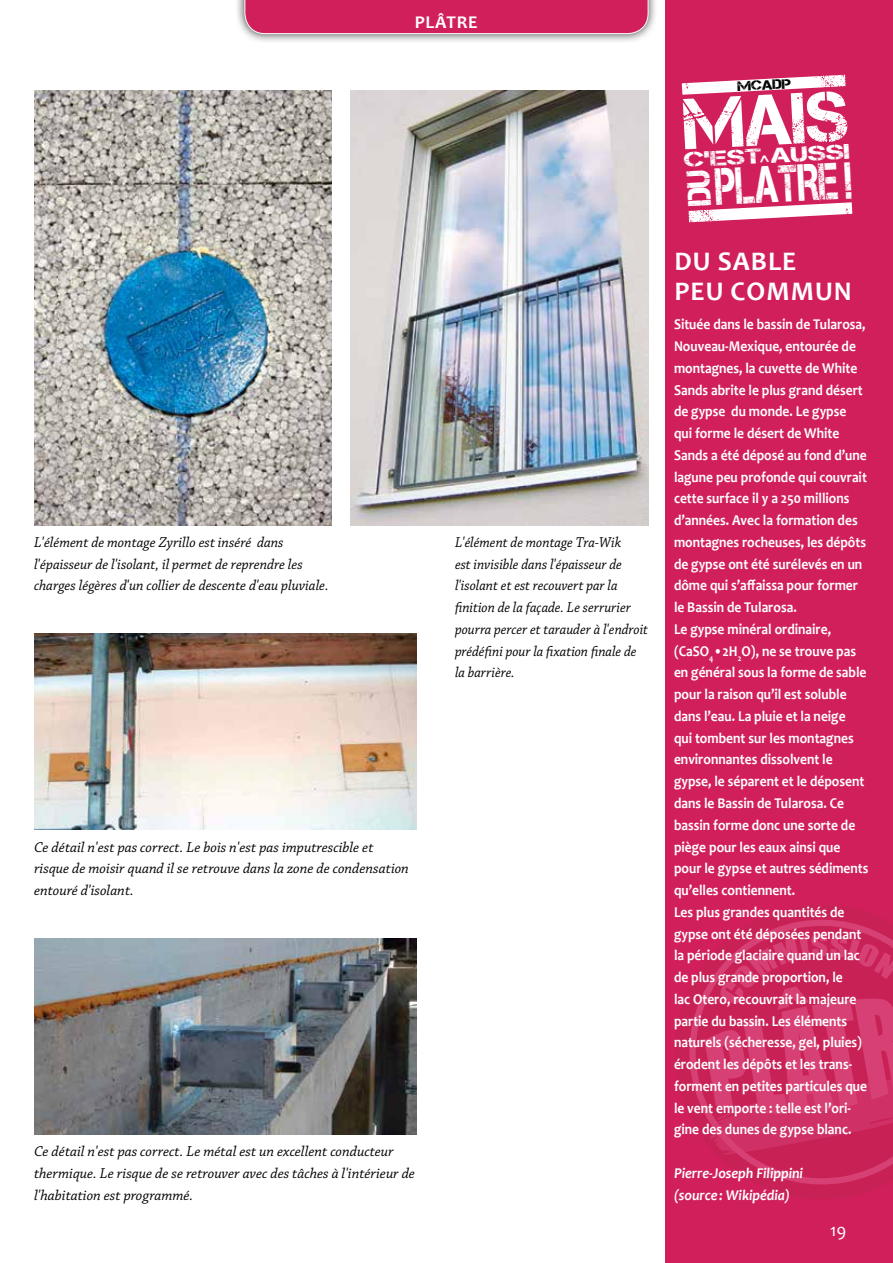
<style>
.page{position:relative;width:893px;height:1263px;background:#fff}
.page>*{position:absolute;margin:0;border:0;box-sizing:border-box;transform-origin:0 0}
.t1{font:72px "Captureit";color:#fff}
.t2{font:52.05px "Captureit";color:#fff;scale:.68 1}
.t3{font:700 27px/30px "Candara";letter-spacing:.04em;color:#fff}
.t4{font:21.15px "Captureit";color:#fff;scale:1.44 1}
.t5{font:700 18px "Candara";letter-spacing:.04em;color:#fff}
.t6{font:18px "Candara";color:#fff}
.t7{font:700 15px/21.8px "Candara";color:#fff;scale:.9 1}
.t8{font:italic 15px/21.8px "Chaparral Pro";color:#000}
.t9{font:italic 15px/21.8px "Chaparral Pro";color:#000;scale:.94 1}
.t10{font:italic 700 15px/21.8px "Candara";color:#fff;scale:.94 1}
.t11{font:13.5px "Captureit";color:#000;scale:1.2 1}
</style>
<div class="page">
<div style="left:665px;top:0;width:228px;height:1263px;background:#d11f5c"></div>
<div style="left:235px;top:0;width:423px;height:44px;background:#000;opacity:.75"></div>
<div style="left:244px;top:0;width:405px;height:34px;background:#d11f5c"></div>
<svg style="left:689px;top:919px;width:204px;height:266px;fill:#c82156"></svg>
<svg style="left:704px;top:934px;width:189px;height:220px"></svg>
<svg style="left:682px;top:75px;width:164px;height:20px"></svg>
<img style="left:34px;top:634px;width:383px;height:196px">
<img style="left:34px;top:938px;width:383px;height:196px">
<img style="left:34px;top:90px;width:298px;height:435px">
<img style="left:351px;top:90px;width:297px;height:435px">
<svg style="left:688px;top:202px;width:164px;height:20px"></svg>
<p class="t5" style="left:415px;top:11px;width:64px">PLÂTRE</p>
<p class="t8" style="left:34px;top:532px;width:296px">L'élément de montage Zyrillo est inséré dans l'épaisseur de l'isolant, il permet de reprendre les charges légères d'un collier de descente d'eau pluviale.</p>
<p class="t9" style="left:455px;top:532px;width:207px">L'élément de montage Tra-Wik<br>est invisible dans l'épaisseur de l'isolant et est recouvert par la finition de la façade. Le serrurier pourra percer et tarauder à l'endroit prédéfini pour la fixation finale de la barrière.</p>
<p class="t8" style="left:34px;top:836px;width:376px">Ce détail n'est pas correct. Le bois n'est pas imputrescible et risque de moisir quand il se retrouve dans la zone de condensation entouré d'isolant.</p>
<p class="t8" style="left:34px;top:1141px;width:382px">Ce détail n'est pas correct. Le métal est un excellent conducteur thermique. Le risque de se retrouver avec des tâches à l'intérieur de l'habitation est programmé.</p>
<p class="t11" style="left:737px;top:79px;width:46px;rotate:-3deg">MCADP</p>
<h1 class="t1" style="left:682px;top:84px;width:166px;rotate:-3deg">MAIS</h1>
<h2 class="t2" style="left:714px;top:158px;width:202px;rotate:-3deg">PLÂTRE !</h2>
<h3 class="t4" style="left:683px;top:148px;width:117px;rotate:-3deg">c’est aussi</h3>
<h3 class="t3" style="left:674px;top:246px;width:179px">DU SABLE<br>PEU COMMUN</h3>
<p class="t7" style="left:674px;top:313px;width:218px">Située dans le bassin de Tularosa,<br>Nouveau-Mexique, entourée de montagnes, la cuvette de White<br>Sands abrite le plus grand désert de gypse du monde. Le gypse<br>qui forme le désert de White<br>Sands a été déposé au fond d’une lagune peu profonde qui couvrait cette surface il y a 250 millions d’années. Avec la formation des montagnes rocheuses, les dépôts de gypse ont été surélevés en un dôme qui s’affaissa pour former le Bassin de Tularosa.<br>Le gypse minéral ordinaire, (CaSO<sub>4</sub>•2H<sub>2</sub>O), ne se trouve pas en général sous la forme de sable pour la raison qu’il est soluble dans l’eau. La pluie et la neige<br>qui tombent sur les montagnes environnantes dissolvent le gypse, le séparent et le déposent dans le Bassin de Tularosa. Ce bassin forme donc une sorte de piège pour les eaux ainsi que pour le gypse et autres sédiments qu’elles contiennent.<br>Les plus grandes quantités de gypse ont été déposées pendant la période glaciaire quand un lac de plus grande proportion, le<br>lac Otero, recouvrait la majeure partie du bassin. Les éléments naturels (sécheresse, gel, pluies) érodent les dépôts et les trans&shy;forment en petites particules que le vent emporte : telle est l’ori&shy;gine des dunes de gypse blanc.</p>
<p class="t10" style="left:674px;top:1162px;width:139px">Pierre-Joseph Filippini (source : Wikipédia)</p>
<p class="t6" style="left:830px;top:1218px;width:18px">19</p>
</div>
